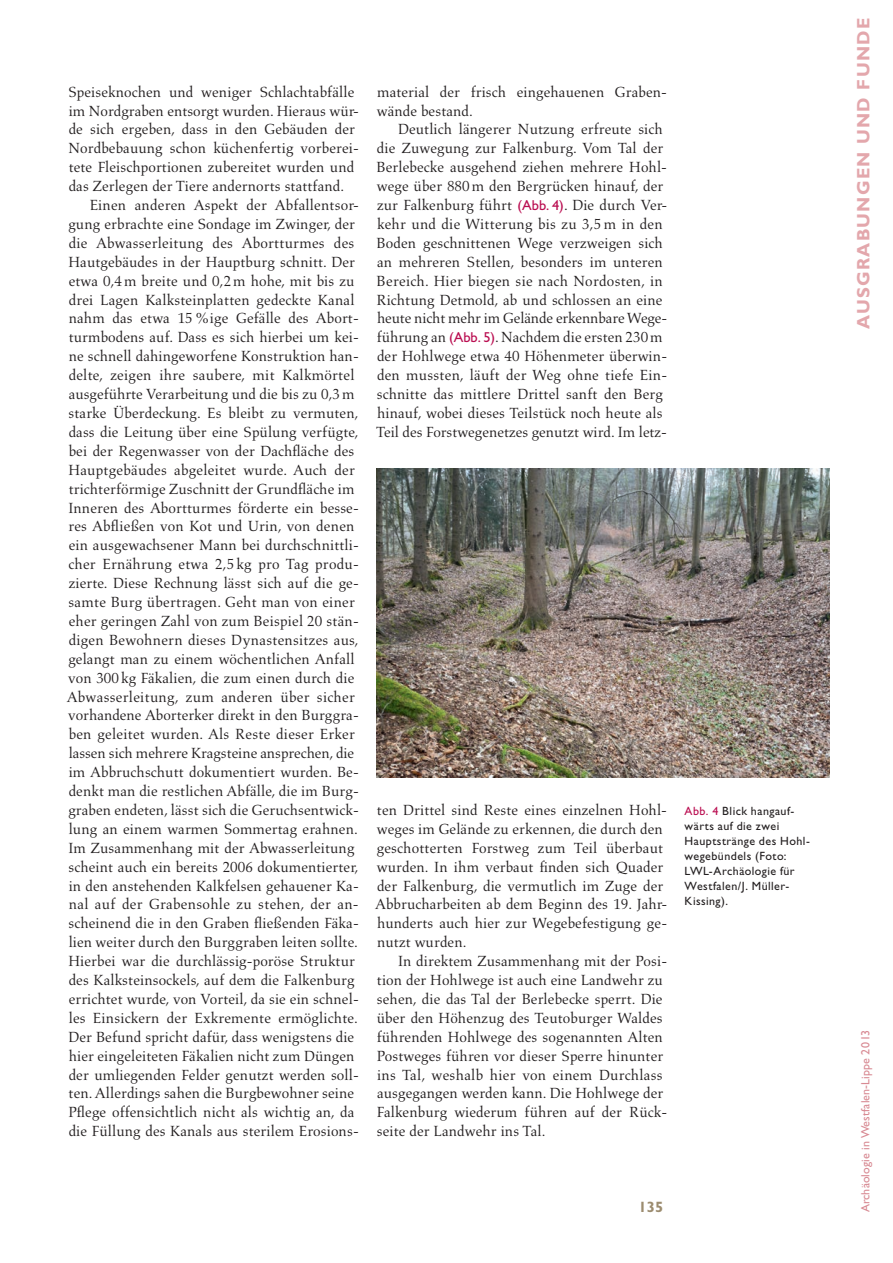
<style>
.page{position:relative;width:893px;height:1263px;background:#fff}
.page>*{position:absolute;margin:0;border:0;box-sizing:border-box;transform-origin:0 0}
.t1{font:18px "Gill Sans Std Bold 4";letter-spacing:.07em;color:#e3a7ac}
.t2{font:15px/18.9px "Aldus LT Std";letter-spacing:.005em;color:#231f20}
.t3{font:700 15px "Gill Sans Std";color:#9c8c6f}
.t4{font:12px/15px "Gill Sans Std";letter-spacing:.035em;color:#231f20}
.t5{font:12px "Gill Sans Std 4";letter-spacing:.01em;color:#d88a93}
.s1{font-family:"Gill Sans Std";font-size:14.4px;color:#ba0e51}
.s2{color:#ba0e51}
</style>
<div class="page">
<img style="left:376px;top:468px;width:453px;height:309px">
<p class="t2" style="left:68px;top:82px;width:287px">Speiseknochen und weniger Schlachtabfälle</p>
<p class="t2" style="left:69px;top:101px;width:292px">im Nordgraben entsorgt wurden. Hieraus wür-</p>
<p class="t2" style="left:69px;top:120px;width:288px">de sich ergeben, dass in den Gebäuden der</p>
<p class="t2" style="left:68px;top:139px;width:292px">Nordbebauung schon küchenfertig vorberei-</p>
<p class="t2" style="left:69px;top:158px;width:287px">tete Fleischportionen zubereitet wurden und</p>
<p class="t2" style="left:69px;top:177px;width:277px">das Zerlegen der Tiere andernorts stattfand.</p>
<p class="t2" style="left:90px;top:196px;width:271px">Einen anderen Aspekt der Abfallentsor-</p>
<p class="t2" style="left:68px;top:215px;width:288px">gung erbrachte eine Sondage im Zwinger, der</p>
<p class="t2" style="left:69px;top:234px;width:287px">die Abwasserleitung des Abortturmes des</p>
<p class="t2" style="left:69px;top:253px;width:288px">Hautgebäudes in der Hauptburg schnitt. Der</p>
<p class="t2" style="left:69px;top:271px;width:287px">etwa 0,4m breite und 0,2m hohe, mit bis zu</p>
<p class="t2" style="left:69px;top:290px;width:287px">drei Lagen Kalksteinplatten gedeckte Kanal</p>
<p class="t2" style="left:69px;top:309px;width:292px">nahm das etwa 15%ige Gefälle des Abort-</p>
<p class="t2" style="left:69px;top:328px;width:292px">turmbodens auf. Dass es sich hierbei um kei-</p>
<p class="t2" style="left:69px;top:347px;width:292px">ne schnell dahingeworfene Konstruktion han-</p>
<p class="t2" style="left:69px;top:366px;width:287px">delte, zeigen ihre saubere, mit Kalkmörtel</p>
<p class="t2" style="left:69px;top:385px;width:287px">ausgeführte Verarbeitung und die bis zu 0,3 m</p>
<p class="t2" style="left:69px;top:404px;width:291px">starke Überdeckung. Es bleibt zu vermuten,</p>
<p class="t2" style="left:69px;top:423px;width:291px">dass die Leitung über eine Spülung verfügte,</p>
<p class="t2" style="left:69px;top:442px;width:287px">bei der Regenwasser von der Dachfläche des</p>
<p class="t2" style="left:69px;top:460px;width:288px">Hauptgebäudes abgeleitet wurde. Auch der</p>
<p class="t2" style="left:69px;top:479px;width:287px">trichterförmige Zuschnitt der Grundfläche im</p>
<p class="t2" style="left:68px;top:498px;width:292px">Inneren des Abortturmes förderte ein besse-</p>
<p class="t2" style="left:68px;top:517px;width:288px">res Abfließen von Kot und Urin, von denen</p>
<p class="t2" style="left:69px;top:536px;width:292px">ein ausgewachsener Mann bei durchschnittli-</p>
<p class="t2" style="left:68px;top:555px;width:292px">cher Ernährung etwa 2,5 kg pro Tag produ-</p>
<p class="t2" style="left:69px;top:574px;width:292px">zierte. Diese Rechnung lässt sich auf die ge-</p>
<p class="t2" style="left:69px;top:593px;width:288px">samte Burg übertragen. Geht man von einer</p>
<p class="t2" style="left:69px;top:612px;width:292px">eher geringen Zahl von zum Beispiel 20 stän-</p>
<p class="t2" style="left:69px;top:631px;width:291px">digen Bewohnern dieses Dynastensitzes aus,</p>
<p class="t2" style="left:68px;top:649px;width:288px">gelangt man zu einem wöchentlichen Anfall</p>
<p class="t2" style="left:68px;top:668px;width:288px">von 300 kg Fäkalien, die zum einen durch die</p>
<p class="t2" style="left:67px;top:687px;width:290px">Abwasserleitung, zum anderen über sicher</p>
<p class="t2" style="left:68px;top:706px;width:292px">vorhandene Aborterker direkt in den Burggra-</p>
<p class="t2" style="left:69px;top:725px;width:288px">ben geleitet wurden. Als Reste dieser Erker</p>
<p class="t2" style="left:69px;top:744px;width:287px">lassen sich mehrere Kragsteine ansprechen, die</p>
<p class="t2" style="left:69px;top:763px;width:292px">im Abbruchschutt dokumentiert wurden. Be-</p>
<p class="t2" style="left:69px;top:782px;width:292px">denkt man die restlichen Abfälle, die im Burg-</p>
<p class="t2" style="left:68px;top:801px;width:292px">graben endeten, lässt sich die Geruchsentwick-</p>
<p class="t2" style="left:69px;top:820px;width:291px">lung an einem warmen Sommertag erahnen.</p>
<p class="t2" style="left:68px;top:838px;width:288px">Im Zusammenhang mit der Abwasserleitung</p>
<p class="t2" style="left:69px;top:857px;width:291px">scheint auch ein bereits 2006 dokumentierter,</p>
<p class="t2" style="left:69px;top:876px;width:292px">in den anstehenden Kalkfelsen gehauener Ka-</p>
<p class="t2" style="left:69px;top:895px;width:291px">nal auf der Grabensohle zu stehen, der an-</p>
<p class="t2" style="left:69px;top:914px;width:292px">scheinend die in den Graben fließenden Fäka-</p>
<p class="t2" style="left:69px;top:933px;width:291px">lien weiter durch den Burggraben leiten sollte.</p>
<p class="t2" style="left:68px;top:952px;width:288px">Hierbei war die durchlässig-poröse Struktur</p>
<p class="t2" style="left:69px;top:971px;width:287px">des Kalksteinsockels, auf dem die Falkenburg</p>
<p class="t2" style="left:69px;top:990px;width:292px">errichtet wurde, von Vorteil, da sie ein schnel-</p>
<p class="t2" style="left:69px;top:1009px;width:291px">les Einsickern der Exkremente ermöglichte.</p>
<p class="t2" style="left:69px;top:1027px;width:287px">Der Befund spricht dafür, dass wenigstens die</p>
<p class="t2" style="left:69px;top:1046px;width:287px">hier eingeleiteten Fäkalien nicht zum Düngen</p>
<p class="t2" style="left:69px;top:1065px;width:292px">der umliegenden Felder genutzt werden soll-</p>
<p class="t2" style="left:69px;top:1084px;width:287px">ten. Allerdings sahen die Burgbewohner seine</p>
<p class="t2" style="left:68px;top:1103px;width:288px">Pflege offensichtlich nicht als wichtig an, da</p>
<p class="t2" style="left:69px;top:1122px;width:292px">die Füllung des Kanals aus sterilem Erosions-</p>
<p class="t2" style="left:377px;top:82px;width:292px">material der frisch eingehauenen Graben&shy;wände bestand.</p>
<p class="t2" style="left:376px;top:120px;width:293px;text-indent:22px">Deutlich längerer Nutzung erfreute sich die Zuwegung zur Falkenburg. Vom Tal der Berlebecke ausgehend ziehen mehrere Hohl&shy;wege über 880m den Bergrücken hinauf, der zur Falkenburg führt <span class="s1">(Abb. 4)</span>. Die durch Ver&shy;kehr und die Witterung bis zu 3,5 m in den Boden geschnittenen Wege verzweigen sich an mehreren Stellen, besonders im unteren Bereich. Hier biegen sie nach Nordosten, in Richtung Detmold, ab und schlossen an eine heute nicht mehr im Gelände erkennbare Wege&shy;führung an <span class="s1">(Abb. 5)</span>. Nachdem die ersten 230m der Hohlwege etwa 40 Höhenmeter überwin&shy;den mussten, läuft der Weg ohne tiefe Ein&shy;schnitte das mittlere Drittel sanft den Berg hinauf, wobei dieses Teilstück noch heute als Teil des Forstwegenetzes genutzt wird. Im letz-</p>
<p class="t2" style="left:375px;top:801px;width:294px">ten Drittel sind Reste eines einzelnen Hohl&shy;weges im Gelände zu erkennen, die durch den geschotterten Forstweg zum Teil überbaut wurden. In ihm verbaut finden sich Quader der Falkenburg, die vermutlich im Zuge der Abbrucharbeiten ab dem Beginn des 19. Jahr&shy;hunderts auch hier zur Wegebefestigung ge&shy;nutzt wurden.</p>
<p class="t2" style="left:377px;top:952px;width:292px;text-indent:21px">In direktem Zusammenhang mit der Posi&shy;tion der Hohlwege ist auch eine Landwehr zu sehen, die das Tal der Berlebecke sperrt. Die über den Höhenzug des Teutoburger Waldes führenden Hohlwege des sogenannten Alten Postweges führen vor dieser Sperre hinunter ins Tal, weshalb hier von einem Durchlass ausgegangen werden kann. Die Hohlwege der Falkenburg wiederum führen auf der Rück&shy;seite der Landwehr ins Tal.</p>
<p class="t4" style="left:685px;top:803px;width:127px"><span class="s2">Abb. 4</span> Blick hangauf&shy;wärts auf die zwei<br>Hauptstränge des Hohl&shy;wegebündels (Foto:<br>LWL-Archäologie für<br>Westfalen/J. Müller-<br>Kissing).</p>
<p class="t3" style="left:638px;top:1198px;width:26px">135</p>
<p class="t1" style="left:853px;top:329px;width:312px;rotate:-90deg">AUSGRABUNGEN UND FUNDE</p>
<p class="t5" style="left:859px;top:1212px;width:184px;rotate:-90deg">Archäologie in Westfalen-Lippe 2013</p>
</div>
